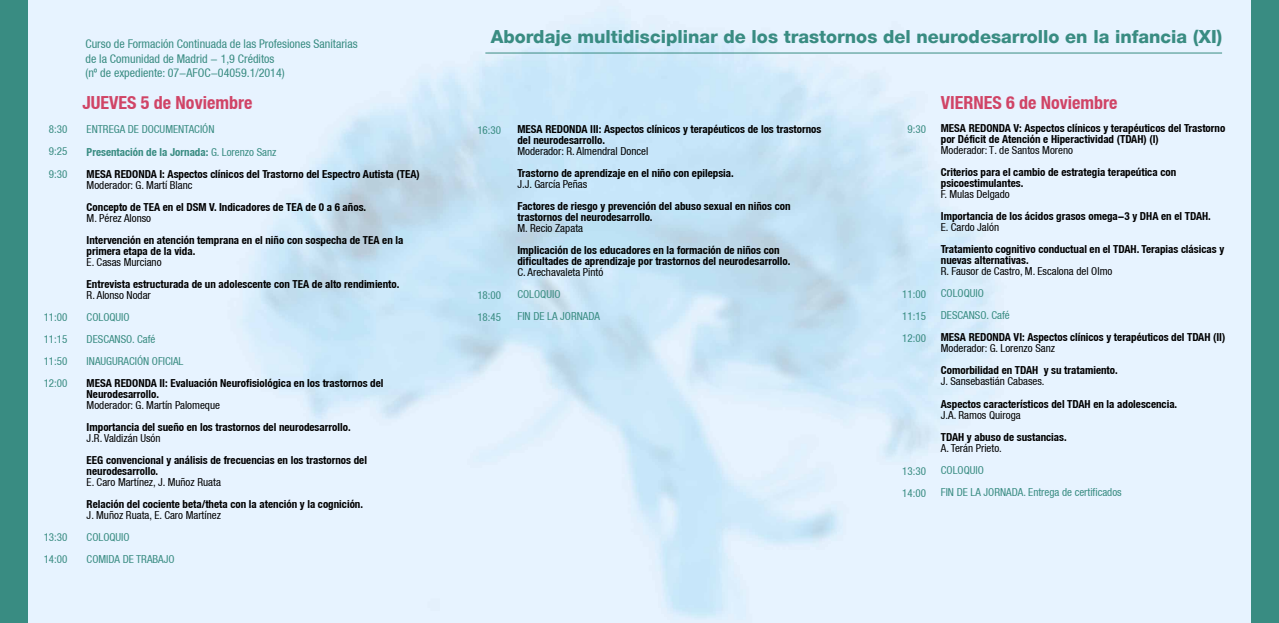
<style>
.page{position:relative;width:1279px;height:623px;background:#fff}
.page>*{position:absolute;margin:0;border:0;box-sizing:border-box;transform-origin:0 0}
.t1{font:800 18px "Helvetica Neue LT";color:#398c82}
.t2{font:700 condensed 18px "Helvetica Neue LT";color:#d04466}
.t3{font:condensed 12px/14.4px "Helvetica Neue LT";color:#398c82}
.t4{font:700 condensed 11px/11px "Helvetica Neue LT";color:#000}
.t5{font:condensed 11px "Helvetica Neue LT";color:#000}
.t6{font:condensed 11px/22px "Helvetica Neue LT";color:#398c82}
.s1{font-weight:400;color:#398c82}
.s2{color:#398c82}
</style>
<div class="page">
<div style="left:0;top:0;width:28px;height:622px;background:#398c82"></div>
<div style="left:1250px;top:0;width:28px;height:622px;background:#398c82"></div>
<hr style="left:485px;top:52px;width:736px;height:1px;background:#398c82">
<p class="t6" style="left:49px;top:118px;width:20px;text-align:justify">8:30<br>9:25<br>9:30</p>
<p class="t6" style="left:44px;top:305px;width:25px;text-align:justify">11:00<br>11:15<br>11:50<br>12:00</p>
<p class="t6" style="left:44px;top:525px;width:25px">13:30<br>14:00</p>
<p class="t3" style="left:85px;top:37px;width:274px">Curso de Formación Continuada de las Profesiones Sanitarias de la Comunidad de Madrid - 1,9 Créditos<br>(nº de expediente: 07-AFOC-04059.1/2014)</p>
<h1 class="t1" style="left:491px;top:26px;width:732px">Abordaje multidisciplinar de los trastornos del neurodesarrollo en la infancia (XI)</h1>
<h1 class="t2" style="left:83px;top:91px;width:171px">JUEVES 5 de Noviembre</h1>
<h1 class="t2" style="left:940px;top:91px;width:178px">VIERNES 6 de Noviembre</h1>
<p class="t4" style="left:87px;top:118px;width:334px;line-height:22px"><span class="s1">ENTREGA DE DOCUMENTACIÓN<br></span><span class="s2">Presentación de la Jornada:</span> <span class="s1">G. Lorenzo Sanz<br></span>MESA REDONDA I: Aspectos clínicos del Trastorno del Espectro Autista (TEA)</p>
<p class="t5" style="left:87px;top:178px;width:107px">Moderador: G. Martí Blanc</p>
<p class="t4" style="left:87px;top:201px;width:281px">Concepto de TEA en el DSM V. Indicadores de TEA de 0 a 6 años.</p>
<p class="t5" style="left:87px;top:211px;width:66px">M. Pérez Alonso</p>
<p class="t4" style="left:87px;top:234px;width:318px">Intervención en atención temprana en el niño con sospecha de TEA en la primera etapa de la vida.</p>
<p class="t5" style="left:87px;top:255px;width:76px">E. Casas Murciano</p>
<p class="t4" style="left:87px;top:278px;width:314px">Entrevista estructurada de un adolescente con TEA de alto rendimiento.</p>
<p class="t5" style="left:87px;top:288px;width:66px">R. Alonso Nodar</p>
<p class="t6" style="left:87px;top:305px;width:98px">COLOQUIO<br>DESCANSO. Café<br>INAUGURACIÓN OFICIAL</p>
<p class="t4" style="left:87px;top:377px;width:298px">MESA REDONDA II: Evaluación Neurofisiológica en los trastornos del<br>Neurodesarrollo.</p>
<p class="t5" style="left:87px;top:398px;width:135px">Moderador: G. Martín Palomeque</p>
<p class="t4" style="left:87px;top:421px;width:265px">Importancia del sueño en los trastornos del neurodesarrollo.</p>
<p class="t5" style="left:87px;top:431px;width:75px">J.R. Valdizán Usón</p>
<p class="t4" style="left:87px;top:454px;width:282px">EEG convencional y análisis de frecuencias en los trastornos del neurodesarrollo.</p>
<p class="t5" style="left:87px;top:475px;width:136px">E. Caro Martínez, J. Muñoz Ruata</p>
<p class="t4" style="left:87px;top:498px;width:278px">Relación del cociente beta/theta con la atención y la cognición.</p>
<p class="t5" style="left:87px;top:508px;width:136px">J. Muñoz Ruata, E. Caro Martínez</p>
<p class="t6" style="left:87px;top:525px;width:89px">COLOQUIO<br>COMIDA DE TRABAJO</p>
<p class="t6" style="left:477px;top:119px;width:25px">16:30</p>
<p class="t6" style="left:477px;top:284px;width:25px">18:00<br>18:45</p>
<p class="t4" style="left:517px;top:123px;width:305px">MESA REDONDA III: Aspectos clínicos y terapéuticos de los trastornos del neurodesarrollo.</p>
<p class="t5" style="left:517px;top:145px;width:132px">Moderador: R. Almendral Doncel</p>
<p class="t4" style="left:517px;top:167px;width:218px">Trastorno de aprendizaje en el niño con epilepsia.</p>
<p class="t5" style="left:517px;top:178px;width:71px">J.J. García Peñas</p>
<p class="t4" style="left:517px;top:200px;width:274px">Factores de riesgo y prevención del abuso sexual en niños con trastornos del neurodesarrollo.</p>
<p class="t5" style="left:517px;top:222px;width:67px">M. Recio Zapata</p>
<p class="t4" style="left:517px;top:244px;width:274px">Implicación de los educadores en la formación de niños con dificultades de aprendizaje por trastornos del neurodesarrollo.</p>
<p class="t5" style="left:517px;top:266px;width:87px">C. Arechavaleta Pintó</p>
<p class="t6" style="left:517px;top:283px;width:84px">COLOQUIO<br>FIN DE LA JORNADA</p>
<p class="t6" style="left:907px;top:118px;width:20px">9:30</p>
<p class="t6" style="left:902px;top:283px;width:25px;text-align:justify">11:00<br>11:15<br>12:00</p>
<p class="t6" style="left:902px;top:459px;width:25px">13:30<br>14:00</p>
<p class="t4" style="left:940px;top:123px;width:286px">MESA REDONDA V: Aspectos clínicos y terapéuticos del Trastorno por Déficit de Atención e Hiperactividad (TDAH) (I)</p>
<p class="t5" style="left:940px;top:144px;width:134px">Moderador: T. de Santos Moreno</p>
<p class="t4" style="left:940px;top:167px;width:237px">Criterios para el cambio de estrategia terapeútica con psicoestimulantes.</p>
<p class="t5" style="left:940px;top:188px;width:70px">F. Mulas Delgado</p>
<p class="t4" style="left:940px;top:211px;width:271px">Importancia de los ácidos grasos omega-3 y DHA en el TDAH.</p>
<p class="t5" style="left:940px;top:221px;width:60px">E. Cardo Jalón</p>
<p class="t4" style="left:940px;top:244px;width:285px">Tratamiento cognitivo conductual en el TDAH. Terapias clásicas y nuevas alternativas.</p>
<p class="t5" style="left:940px;top:265px;width:173px">R. Fausor de Castro, M. Escalona del Olmo</p>
<p class="t6" style="left:940px;top:282px;width:70px">COLOQUIO<br>DESCANSO. Café</p>
<p class="t4" style="left:940px;top:332px;width:286px">MESA REDONDA VI: Aspectos clínicos y terapéuticos del TDAH (II)</p>
<p class="t5" style="left:940px;top:342px;width:116px">Moderador: G. Lorenzo Sanz</p>
<p class="t4" style="left:940px;top:365px;width:178px">Comorbilidad en TDAH y su tratamiento.</p>
<p class="t5" style="left:940px;top:375px;width:105px">J. Sansebastián Cabases.</p>
<p class="t4" style="left:940px;top:398px;width:238px">Aspectos característicos del TDAH en la adolescencia.</p>
<p class="t5" style="left:940px;top:408px;width:81px">J.A. Ramos Quiroga</p>
<p class="t4" style="left:940px;top:431px;width:127px">TDAH y abuso de sustancias.</p>
<p class="t5" style="left:940px;top:441px;width:63px">A. Terán Prieto.</p>
<p class="t6" style="left:940px;top:458px;width:182px">COLOQUIO<br>FIN DE LA JORNADA. Entrega de certificados</p>
</div>
